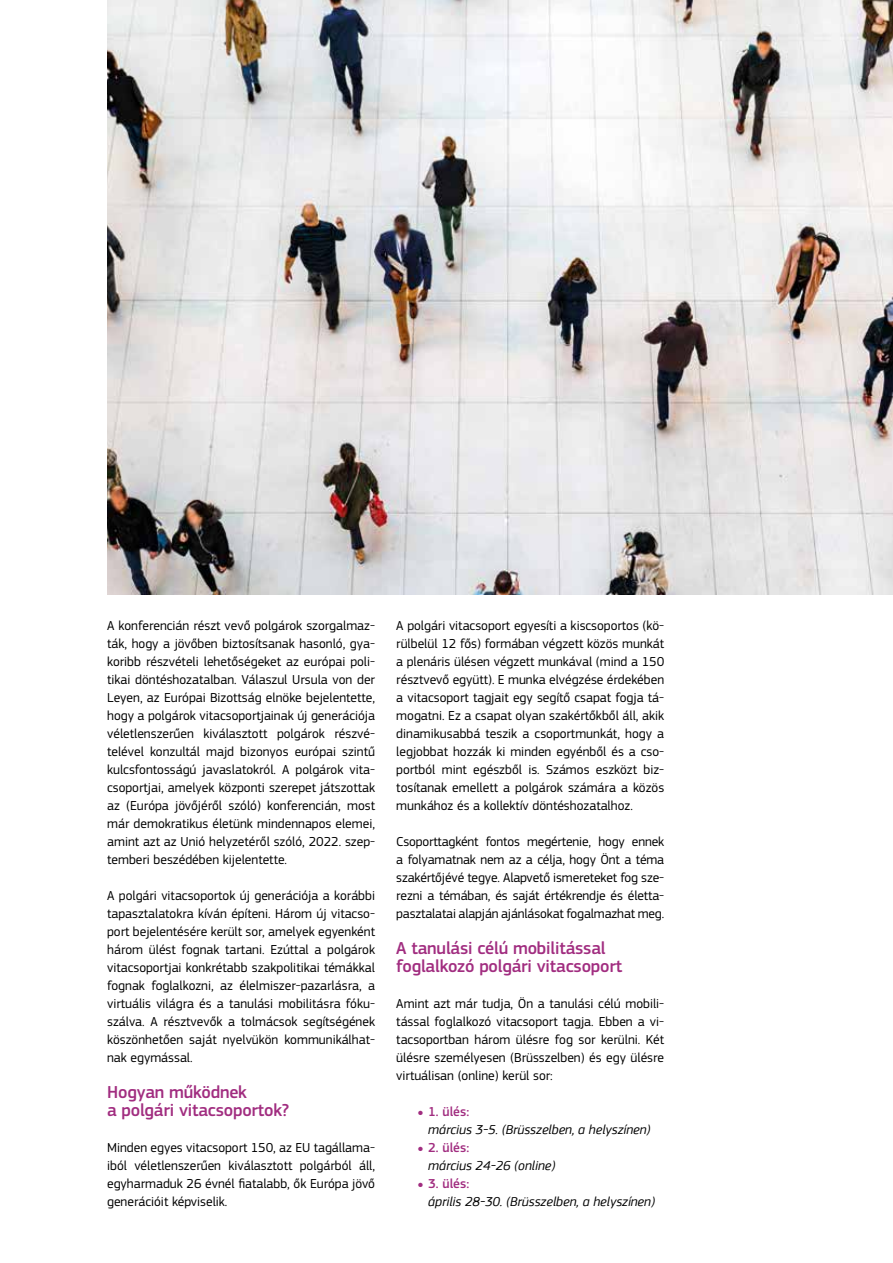
<style>
.page{position:relative;width:893px;height:1263px;background:#fff}
.page>*{position:absolute;margin:0;border:0;box-sizing:border-box;transform-origin:0 0}
.t1{font:500 18px/18px "EC Square Sans Pro";letter-spacing:-.01em;color:#a12d80}
.t2{font:13.5px/18px "EC Square Sans Pro";color:#000;text-align:justify}
.t3{font:italic 13.5px/18px "EC Square Sans Pro";color:#000}
.s1{font-style:normal;font-size:24px;color:#a12d80}
.s2{font-weight:500;font-style:normal;color:#a12d80}
</style>
<div class="page">
<img style="left:107px;top:0;width:786px;height:594px">
<p class="t2" style="left:107px;top:617px;width:269px">A konferencián részt vevő polgárok szorgalmaz&shy;ták, hogy a jövőben biztosítsanak hasonló, gya&shy;koribb részvételi lehetőségeket az európai poli&shy;tikai döntéshozatalban. Válaszul Ursula von der Leyen, az Európai Bizottság elnöke bejelentette, hogy a polgárok vitacsoportjainak új generációja véletlenszerűen kiválasztott polgárok részvé&shy;telével konzultál majd bizonyos európai szintű kulcsfontosságú javaslatokról. A polgárok vita&shy;csoportjai, amelyek központi szerepet játszottak az (Európa jövőjéről szóló) konferencián, most már demokratikus életünk mindennapos elemei, amint azt az Unió helyzetéről szóló, 2022. szep&shy;temberi beszédében kijelentette.</p>
<p class="t2" style="left:107px;top:887px;width:269px">A polgári vitacsoportok új generációja a korábbi tapasztalatokra kíván építeni. Három új vitacso&shy;port bejelentésére került sor, amelyek egyenként három ülést fognak tartani. Ezúttal a polgárok vitacsoportjai konkrétabb szakpolitikai témákkal fognak foglalkozni, az élelmiszer-pazarlásra, a virtuális világra és a tanulási mobilitásra fóku&shy;szálva. A résztvevők a tolmácsok segítségének köszönhetően saját nyelvükön kommunikálhat&shy;nak egymással.</p>
<h1 class="t1" style="left:107px;top:1083px;width:183px">Hogyan működnek<br>a polgári vitacsoportok?</h1>
<p class="t2" style="left:107px;top:1139px;width:269px">Minden egyes vitacsoport 150, az EU tagállama&shy;iból véletlenszerűen kiválasztott polgárból áll, egyharmaduk 26 évnél fiatalabb, ők Európa jövő generációit képviselik.</p>
<p class="t2" style="left:396px;top:617px;width:269px">A polgári vitacsoport egyesíti a kiscsoportos (kö&shy;rülbelül 12 fős) formában végzett közös munkát a plenáris ülésen végzett munkával (mind a 150 résztvevő együtt). E munka elvégzése érdekében a vitacsoport tagjait egy segítő csapat fogja tá&shy;mogatni. Ez a csapat olyan szakértőkből áll, akik dinamikusabbá teszik a csoportmunkát, hogy a legjobbat hozzák ki minden egyénből és a cso&shy;portból mint egészből is. Számos eszközt biz&shy;tosítanak emellett a polgárok számára a közös munkához és a kollektív döntéshozatalhoz.</p>
<p class="t2" style="left:396px;top:833px;width:269px">Csoporttagként fontos megértenie, hogy ennek a folyamatnak nem az a célja, hogy Önt a téma szakértőjévé tegye. Alapvető ismereteket fog sze&shy;rezni a témában, és saját értékrendje és életta&shy;pasztalatai alapján ajánlásokat fogalmazhat meg.</p>
<h1 class="t1" style="left:396px;top:939px;width:227px">A tanulási célú mobilitással foglalkozó polgári vitacsoport</h1>
<p class="t2" style="left:396px;top:995px;width:269px">Amint azt már tudja, Ön a tanulási célú mobili&shy;tással foglalkozó vitacsoport tagja. Ebben a vi&shy;tacsoportban három ülésre fog sor kerülni. Két ülésre személyesen (Brüsszelben) és egy ülésre virtuálisan (online) kerül sor:</p>
<p class="t3" style="left:428px;top:1103px;width:224px;text-indent:-11px"><span class="s1">•</span> <span class="s2">1. ülés:<br></span>március 3-5. (Brüsszelben, a helyszínen)</p>
<p class="t3" style="left:428px;top:1139px;width:129px;text-indent:-11px"><span class="s1">•</span> <span class="s2">2. ülés:<br></span>március 24-26 (online)</p>
<p class="t3" style="left:428px;top:1175px;width:228px;text-indent:-11px"><span class="s1">•</span> <span class="s2">3. ülés:<br></span>április 28-30. (Brüsszelben, a helyszínen)</p>
</div>
